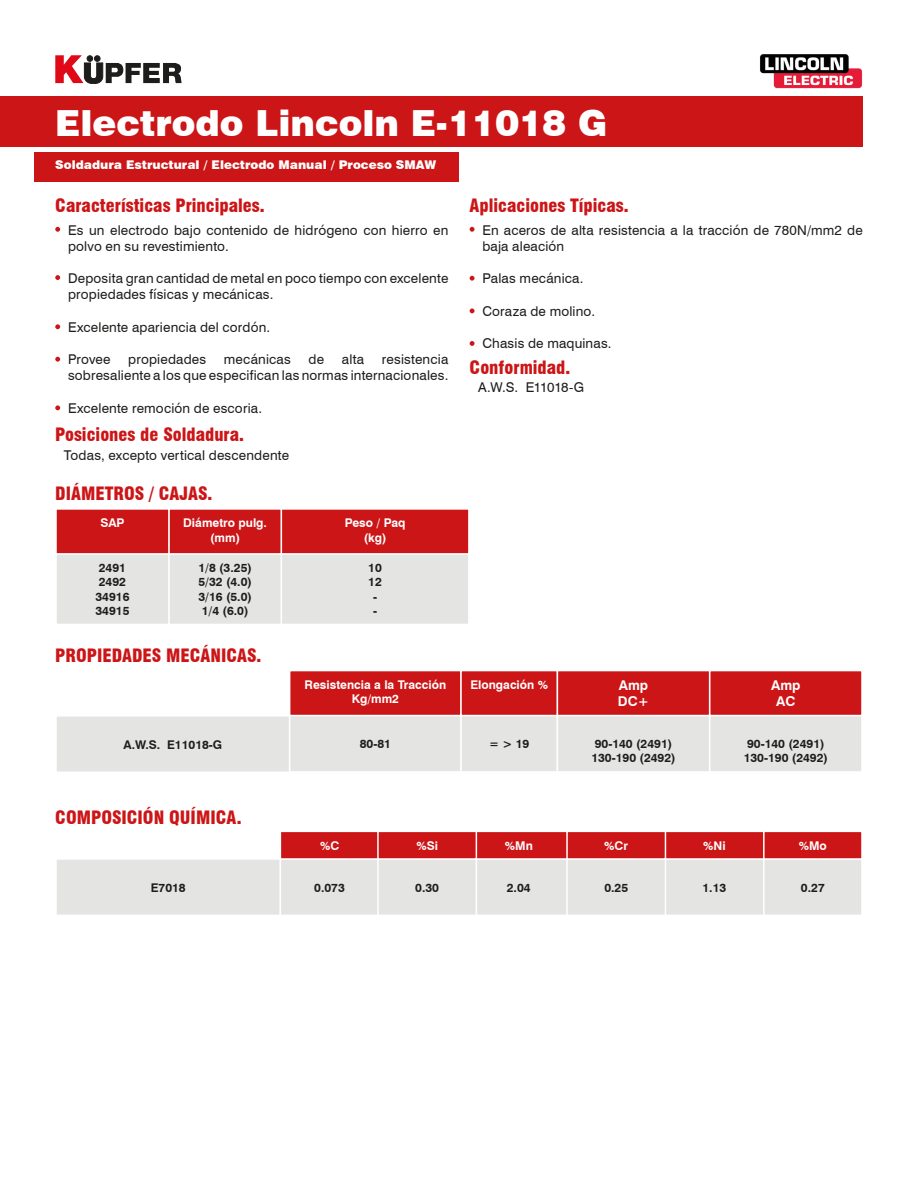
<style>
.page{position:relative;width:918px;height:1188px;background:#fff}
.page>*{position:absolute;margin:0;border:0;box-sizing:border-box;transform-origin:0 0}
.t1{font:900 36px "Swiss 721 BT";color:#fff}
.t2{font:900 condensed 18px "Swiss 721 BT";color:#cc1517}
.t3{font:13.5px/16.2px "Swiss 721 BT";letter-spacing:.015em;color:#1d1d1b}
.t4{font:700 13.5px/16.2px "Swiss 721 BT";color:#fff}
.t5{font:700 12px/14.4px "Swiss 721 BT";color:#1d1d1b}
.t6{font:700 12px/14.4px "Swiss 721 BT";color:#fff;text-align:center}
.t7{font:900 12px "Swiss 721 BT";color:#fff}
</style>
<div class="page">
<div style="left:0;top:97px;width:863px;height:50px;background:#cc1517"></div>
<svg style="left:55px;top:55px;width:127px;height:29px"></svg>
<img style="left:760px;top:54px;width:103px;height:35px">
<div style="left:34px;top:152px;width:425px;height:29px;background:#cc1517"></div>
<svg style="left:55px;top:227px;width:5px;height:5px"></svg>
<svg style="left:55px;top:275px;width:5px;height:5px"></svg>
<svg style="left:55px;top:324px;width:5px;height:5px"></svg>
<svg style="left:55px;top:357px;width:5px;height:5px"></svg>
<svg style="left:55px;top:405px;width:5px;height:5px"></svg>
<svg style="left:470px;top:227px;width:5px;height:5px"></svg>
<svg style="left:470px;top:341px;width:5px;height:5px"></svg>
<svg style="left:470px;top:308px;width:5px;height:5px"></svg>
<svg style="left:470px;top:276px;width:5px;height:5px"></svg>
<div style="left:169px;top:554px;width:113px;height:70px;background:#e4e4e3"></div>
<div style="left:168px;top:553px;width:114px;height:72px;border:2px solid #fff"></div>
<div style="left:56px;top:554px;width:113px;height:70px;background:#e4e4e3"></div>
<div style="left:55px;top:553px;width:115px;height:72px;border:2px solid #fff"></div>
<div style="left:281px;top:554px;width:188px;height:70px;background:#e4e4e3"></div>
<div style="left:281px;top:553px;width:189px;height:72px;border:2px solid #fff"></div>
<div style="left:169px;top:509px;width:113px;height:45px;background:#cc1517"></div>
<div style="left:168px;top:508px;width:114px;height:47px;border:2px solid #fff"></div>
<div style="left:56px;top:509px;width:113px;height:45px;background:#cc1517"></div>
<div style="left:55px;top:508px;width:115px;height:47px;border:2px solid #fff"></div>
<div style="left:281px;top:509px;width:188px;height:45px;background:#cc1517"></div>
<div style="left:281px;top:508px;width:189px;height:47px;border:2px solid #fff"></div>
<div style="left:56px;top:716px;width:234px;height:56px;background:#e4e4e3"></div>
<div style="left:55px;top:715px;width:235px;height:58px;border:2px solid #fff"></div>
<div style="left:290px;top:715px;width:171px;height:57px;background:#e4e4e3"></div>
<div style="left:289px;top:715px;width:173px;height:58px;border:2px solid #fff"></div>
<div style="left:461px;top:715px;width:96px;height:57px;background:#e4e4e3"></div>
<div style="left:460px;top:715px;width:98px;height:58px;border:2px solid #fff"></div>
<div style="left:557px;top:715px;width:153px;height:57px;background:#e4e4e3"></div>
<div style="left:557px;top:715px;width:153px;height:58px;border:2px solid #fff"></div>
<div style="left:710px;top:715px;width:152px;height:57px;background:#e4e4e3"></div>
<div style="left:709px;top:715px;width:154px;height:58px;border:2px solid #fff"></div>
<div style="left:290px;top:671px;width:171px;height:45px;background:#cc1517"></div>
<div style="left:289px;top:670px;width:173px;height:46px;border:2px solid #fff"></div>
<div style="left:461px;top:671px;width:96px;height:45px;background:#cc1517"></div>
<div style="left:460px;top:670px;width:98px;height:46px;border:2px solid #fff"></div>
<div style="left:557px;top:671px;width:153px;height:45px;background:#cc1517"></div>
<div style="left:557px;top:670px;width:153px;height:46px;border:2px solid #fff"></div>
<div style="left:710px;top:671px;width:152px;height:45px;background:#cc1517"></div>
<div style="left:709px;top:670px;width:154px;height:46px;border:2px solid #fff"></div>
<div style="left:56px;top:859px;width:224px;height:56px;background:#e4e4e3"></div>
<div style="left:55px;top:858px;width:226px;height:58px;border:2px solid #fff"></div>
<div style="left:280px;top:859px;width:99px;height:56px;background:#e4e4e3"></div>
<div style="left:280px;top:858px;width:100px;height:58px;border:2px solid #fff"></div>
<div style="left:665px;top:859px;width:99px;height:56px;background:#e4e4e3"></div>
<div style="left:470px;top:859px;width:98px;height:56px;background:#e4e4e3"></div>
<div style="left:764px;top:859px;width:98px;height:56px;background:#e4e4e3"></div>
<div style="left:763px;top:858px;width:100px;height:58px;border:2px solid #fff"></div>
<div style="left:378px;top:859px;width:98px;height:56px;background:#e4e4e3"></div>
<div style="left:377px;top:858px;width:100px;height:58px;border:2px solid #fff"></div>
<div style="left:567px;top:859px;width:98px;height:56px;background:#e4e4e3"></div>
<div style="left:566px;top:858px;width:100px;height:58px;border:2px solid #fff"></div>
<div style="left:280px;top:831px;width:99px;height:28px;background:#cc1517"></div>
<div style="left:280px;top:831px;width:100px;height:29px;border:2px solid #fff"></div>
<div style="left:665px;top:831px;width:100px;height:28px;background:#cc1517"></div>
<div style="left:664px;top:831px;width:101px;height:29px;border:2px solid #fff"></div>
<div style="left:470px;top:831px;width:98px;height:28px;background:#cc1517"></div>
<div style="left:469px;top:831px;width:100px;height:29px;border:2px solid #fff"></div>
<div style="left:764px;top:831px;width:98px;height:28px;background:#cc1517"></div>
<div style="left:763px;top:831px;width:100px;height:29px;border:2px solid #fff"></div>
<div style="left:378px;top:831px;width:98px;height:28px;background:#cc1517"></div>
<div style="left:377px;top:831px;width:100px;height:29px;border:2px solid #fff"></div>
<div style="left:567px;top:831px;width:98px;height:28px;background:#cc1517"></div>
<div style="left:566px;top:831px;width:100px;height:29px;border:2px solid #fff"></div>
<h1 class="t1" style="left:55px;top:101px;width:554px">Electrodo Lincoln E-11018 G</h1>
<p class="t7" style="left:55px;top:157px;width:382px">Soldadura Estructural / Electrodo Manual / Proceso SMAW</p>
<h2 class="t2" style="left:55px;top:194px;width:211px">Características Principales.</h2>
<h2 class="t2" style="left:470px;top:194px;width:161px">Aplicaciones Típicas.</h2>
<p class="t3" style="left:68px;top:222px;width:382px">Es un electrodo bajo contenido de hidrógeno con hierro en polvo en su revestimiento.</p>
<p class="t3" style="left:68px;top:270px;width:382px">Deposita gran cantidad de metal en poco tiempo con excelente propiedades físicas y mecánicas.</p>
<p class="t3" style="left:68px;top:319px;width:204px">Excelente apariencia del cordón.</p>
<p class="t3" style="left:68px;top:351px;width:44px">Provee</p>
<p class="t3" style="left:128px;top:351px;width:79px">propiedades</p>
<p class="t3" style="left:224px;top:351px;width:68px">mecánicas</p>
<p class="t3" style="left:309px;top:351px;width:17px">de</p>
<p class="t3" style="left:342px;top:351px;width:24px">alta</p>
<p class="t3" style="left:68px;top:351px;width:382px;text-align:right">resistencia<br>sobresaliente a los que especifican las normas internacionales.</p>
<p class="t3" style="left:68px;top:400px;width:196px">Excelente remoción de escoria.</p>
<h2 class="t2" style="left:55px;top:424px;width:190px">Posiciones de Soldadura.</h2>
<p class="t3" style="left:64px;top:447px;width:227px">Todas, excepto vertical descendente</p>
<h2 class="t2" style="left:55px;top:482px;width:159px">DIÁMETROS / CAJAS.</h2>
<p class="t6" style="left:183px;top:516px;width:85px">Diámetro pulg. (mm)</p>
<p class="t6" style="left:100px;top:516px;width:26px">SAP</p>
<p class="t6" style="left:345px;top:516px;width:62px">Peso / Paq (kg)</p>
<p class="t5" style="left:198px;top:560px;width:55px;text-align:justify">1/8 (3.25)<br>5/32 (4.0)<br>3/16 (5.0)<br>1/4 (6.0)</p>
<p class="t5" style="left:95px;top:560px;width:36px">2491<br>2492<br>34916<br>34915</p>
<p class="t5" style="left:368px;top:560px;width:15px;text-align:center">10<br>12 -<br>-</p>
<h2 class="t2" style="left:55px;top:644px;width:208px">PROPIEDADES MECÁNICAS.</h2>
<p class="t3" style="left:482px;top:222px;width:382px">En aceros de alta resistencia a la tracción de 780N/mm2 de baja aleación</p>
<p class="t3" style="left:482px;top:270px;width:103px">Palas mecánica.</p>
<p class="t3" style="left:482px;top:303px;width:114px">Coraza de molino.</p>
<p class="t3" style="left:482px;top:335px;width:131px">Chasis de maquinas.</p>
<h2 class="t2" style="left:470px;top:356px;width:102px">Conformidad.</h2>
<p class="t3" style="left:478px;top:379px;width:108px">A.W.S. E11018-G</p>
<p class="t6" style="left:305px;top:677px;width:143px">Resistencia a la Tracción<br>Kg/mm2</p>
<p class="t6" style="left:470px;top:677px;width:79px">Elongación %</p>
<p class="t4" style="left:618px;top:677px;width:33px">Amp<br>DC+</p>
<p class="t4" style="left:771px;top:677px;width:31px;text-align:center">Amp<br>AC</p>
<p class="t5" style="left:123px;top:737px;width:100px">A.W.S. E11018-G</p>
<p class="t5" style="left:360px;top:736px;width:33px">80-81</p>
<p class="t5" style="left:489px;top:736px;width:42px">= &gt; 19</p>
<p class="t5" style="left:591px;top:736px;width:86px">90-140 (2491)<br>130-190 (2492)</p>
<p class="t5" style="left:744px;top:736px;width:86px">90-140 (2491)<br>130-190 (2492)</p>
<h2 class="t2" style="left:55px;top:806px;width:188px">COMPOSICIÓN QUÍMICA.</h2>
<p class="t6" style="left:320px;top:838px;width:21px">%C</p>
<p class="t6" style="left:416px;top:838px;width:23px">%Si</p>
<p class="t6" style="left:505px;top:838px;width:29px">%Mn</p>
<p class="t6" style="left:604px;top:838px;width:25px">%Cr</p>
<p class="t6" style="left:703px;top:838px;width:24px">%Ni</p>
<p class="t6" style="left:799px;top:838px;width:30px">%Mo</p>
<p class="t5" style="left:151px;top:880px;width:37px">E7018</p>
<p class="t5" style="left:314px;top:880px;width:32px">0.073</p>
<p class="t5" style="left:415px;top:880px;width:25px">0.30</p>
<p class="t5" style="left:507px;top:880px;width:25px">2.04</p>
<p class="t5" style="left:604px;top:880px;width:25px">0.25</p>
<p class="t5" style="left:702px;top:880px;width:25px">1.13</p>
<p class="t5" style="left:801px;top:880px;width:25px">0.27</p>
</div>
